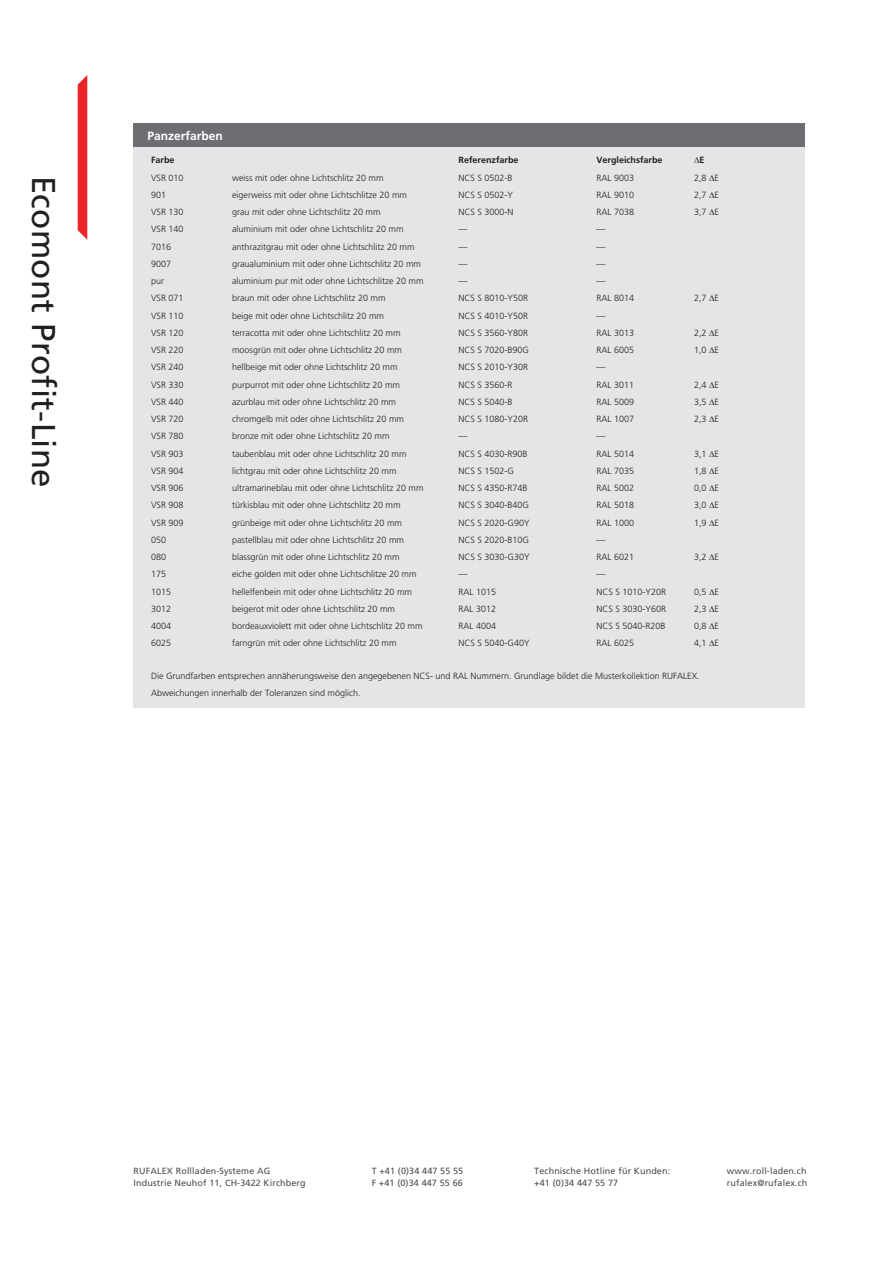
<style>
.page{position:relative;width:893px;height:1263px;background:#fff}
.page>*{position:absolute;margin:0;border:0;box-sizing:border-box;transform-origin:0 0}
.t1{font:33px "Frutiger";letter-spacing:.01em;color:#231f20}
.t2{font:700 12px "Frutiger";color:#fff}
.t3{font:300 9px/17.2px "Frutiger";color:#231f20}
.t4{font:9px/12px "Frutiger";letter-spacing:.015em;color:#4d4d4f}
.t5{font:700 9px "Frutiger";color:#231f20}
</style>
<div class="page">
<div style="left:134px;top:123px;width:671px;height:24px;background:#6d6e71"></div>
<div style="left:134px;top:147px;width:671px;height:560px;background:#e4e5e6"></div>
<svg style="left:78px;top:75px;width:9px;height:165px"></svg>
<h1 class="t1" style="left:57px;top:176px;width:314px;rotate:90deg">Ecomont Profit-Line</h1>
<h2 class="t2" style="left:147px;top:131px;width:77px">Panzerfarben</h2>
<p class="t5" style="left:151px;top:156px;width:25px">Farbe</p>
<p class="t5" style="left:458px;top:156px;width:62px">Referenzfarbe</p>
<p class="t5" style="left:596px;top:156px;width:68px">Vergleichsfarbe</p>
<p class="t5" style="left:694px;top:156px;width:12px">∆E</p>
<p class="t3" style="left:151px;top:170px;width:34px">VSR 010</p>
<p class="t3" style="left:232px;top:170px;width:153px">weiss mit oder ohne Lichtschlitz 20 mm</p>
<p class="t3" style="left:458px;top:170px;width:56px">NCS S 0502-B</p>
<p class="t3" style="left:596px;top:170px;width:39px">RAL 9003</p>
<p class="t3" style="left:694px;top:170px;width:27px">2,8 ∆E</p>
<p class="t3" style="left:151px;top:187px;width:17px">901</p>
<p class="t3" style="left:232px;top:187px;width:177px">eigerweiss mit oder ohne Lichtschlitze 20 mm</p>
<p class="t3" style="left:458px;top:187px;width:56px">NCS S 0502-Y</p>
<p class="t3" style="left:596px;top:187px;width:39px">RAL 9010</p>
<p class="t3" style="left:694px;top:187px;width:27px">2,7 ∆E</p>
<p class="t3" style="left:151px;top:204px;width:34px">VSR 130</p>
<p class="t3" style="left:232px;top:204px;width:150px">grau mit oder ohne Lichtschlitz 20 mm</p>
<p class="t3" style="left:458px;top:204px;width:57px">NCS S 3000-N</p>
<p class="t3" style="left:596px;top:204px;width:39px">RAL 7038</p>
<p class="t3" style="left:694px;top:204px;width:27px">3,7 ∆E</p>
<p class="t3" style="left:151px;top:221px;width:34px">VSR 140</p>
<p class="t3" style="left:232px;top:221px;width:173px">aluminium mit oder ohne Lichtschlitz 20 mm</p>
<p class="t3" style="left:458px;top:221px;width:10px">—</p>
<p class="t3" style="left:596px;top:221px;width:10px">—</p>
<p class="t3" style="left:151px;top:239px;width:22px">7016</p>
<p class="t3" style="left:232px;top:239px;width:184px">anthrazitgrau mit oder ohne Lichtschlitz 20 mm</p>
<p class="t3" style="left:458px;top:239px;width:10px">—</p>
<p class="t3" style="left:596px;top:239px;width:10px">—</p>
<p class="t3" style="left:151px;top:256px;width:22px">9007</p>
<p class="t3" style="left:232px;top:256px;width:191px">graualuminium mit oder ohne Lichtschlitz 20 mm</p>
<p class="t3" style="left:458px;top:256px;width:10px">—</p>
<p class="t3" style="left:596px;top:256px;width:10px">—</p>
<p class="t3" style="left:151px;top:273px;width:15px">pur</p>
<p class="t3" style="left:232px;top:273px;width:193px">aluminium pur mit oder ohne Lichtschlitze 20 mm</p>
<p class="t3" style="left:458px;top:273px;width:10px">—</p>
<p class="t3" style="left:596px;top:273px;width:10px">—</p>
<p class="t3" style="left:151px;top:290px;width:34px">VSR 071</p>
<p class="t3" style="left:232px;top:290px;width:155px">braun mit oder ohne Lichtschlitz 20 mm</p>
<p class="t3" style="left:458px;top:290px;width:71px">NCS S 8010-Y50R</p>
<p class="t3" style="left:596px;top:290px;width:39px">RAL 8014</p>
<p class="t3" style="left:694px;top:290px;width:27px">2,7 ∆E</p>
<p class="t3" style="left:151px;top:308px;width:34px">VSR 110</p>
<p class="t3" style="left:232px;top:308px;width:154px">beige mit oder ohne Lichtschlitz 20 mm</p>
<p class="t3" style="left:458px;top:308px;width:71px">NCS S 4010-Y50R</p>
<p class="t3" style="left:596px;top:308px;width:10px">—</p>
<p class="t3" style="left:151px;top:325px;width:34px">VSR 120</p>
<p class="t3" style="left:232px;top:325px;width:170px">terracotta mit oder ohne Lichtschlitz 20 mm</p>
<p class="t3" style="left:458px;top:325px;width:71px">NCS S 3560-Y80R</p>
<p class="t3" style="left:596px;top:325px;width:39px">RAL 3013</p>
<p class="t3" style="left:694px;top:325px;width:27px">2,2 ∆E</p>
<p class="t3" style="left:151px;top:342px;width:34px">VSR 220</p>
<p class="t3" style="left:232px;top:342px;width:172px">moosgrün mit oder ohne Lichtschlitz 20 mm</p>
<p class="t3" style="left:458px;top:342px;width:72px">NCS S 7020-B90G</p>
<p class="t3" style="left:596px;top:342px;width:39px">RAL 6005</p>
<p class="t3" style="left:694px;top:342px;width:27px">1,0 ∆E</p>
<p class="t3" style="left:151px;top:359px;width:34px">VSR 240</p>
<p class="t3" style="left:232px;top:359px;width:167px">hellbeige mit oder ohne Lichtschlitz 20 mm</p>
<p class="t3" style="left:458px;top:359px;width:71px">NCS S 2010-Y30R</p>
<p class="t3" style="left:596px;top:359px;width:10px">—</p>
<p class="t3" style="left:151px;top:377px;width:34px">VSR 330</p>
<p class="t3" style="left:232px;top:377px;width:170px">purpurrot mit oder ohne Lichtschlitz 20 mm</p>
<p class="t3" style="left:458px;top:377px;width:56px">NCS S 3560-R</p>
<p class="t3" style="left:596px;top:377px;width:39px">RAL 3011</p>
<p class="t3" style="left:694px;top:377px;width:27px">2,4 ∆E</p>
<p class="t3" style="left:151px;top:394px;width:34px">VSR 440</p>
<p class="t3" style="left:232px;top:394px;width:166px">azurblau mit oder ohne Lichtschlitz 20 mm</p>
<p class="t3" style="left:458px;top:394px;width:56px">NCS S 5040-B</p>
<p class="t3" style="left:596px;top:394px;width:39px">RAL 5009</p>
<p class="t3" style="left:694px;top:394px;width:27px">3,5 ∆E</p>
<p class="t3" style="left:151px;top:411px;width:34px">VSR 720</p>
<p class="t3" style="left:232px;top:411px;width:174px">chromgelb mit oder ohne Lichtschlitz 20 mm</p>
<p class="t3" style="left:458px;top:411px;width:71px">NCS S 1080-Y20R</p>
<p class="t3" style="left:596px;top:411px;width:39px">RAL 1007</p>
<p class="t3" style="left:694px;top:411px;width:27px">2,3 ∆E</p>
<p class="t3" style="left:151px;top:428px;width:34px">VSR 780</p>
<p class="t3" style="left:232px;top:428px;width:159px">bronze mit oder ohne Lichtschlitz 20 mm</p>
<p class="t3" style="left:458px;top:428px;width:10px">—</p>
<p class="t3" style="left:596px;top:428px;width:10px">—</p>
<p class="t3" style="left:151px;top:446px;width:34px">VSR 903</p>
<p class="t3" style="left:232px;top:446px;width:176px">taubenblau mit oder ohne Lichtschlitz 20 mm</p>
<p class="t3" style="left:458px;top:446px;width:71px">NCS S 4030-R90B</p>
<p class="t3" style="left:596px;top:446px;width:39px">RAL 5014</p>
<p class="t3" style="left:694px;top:446px;width:27px">3,1 ∆E</p>
<p class="t3" style="left:151px;top:463px;width:34px">VSR 904</p>
<p class="t3" style="left:232px;top:463px;width:166px">lichtgrau mit oder ohne Lichtschlitz 20 mm</p>
<p class="t3" style="left:458px;top:463px;width:57px">NCS S 1502-G</p>
<p class="t3" style="left:596px;top:463px;width:39px">RAL 7035</p>
<p class="t3" style="left:694px;top:463px;width:27px">1,8 ∆E</p>
<p class="t3" style="left:151px;top:480px;width:34px">VSR 906</p>
<p class="t3" style="left:232px;top:480px;width:193px">ultramarineblau mit oder ohne Lichtschlitz 20 mm</p>
<p class="t3" style="left:458px;top:480px;width:71px">NCS S 4350-R74B</p>
<p class="t3" style="left:596px;top:480px;width:39px">RAL 5002</p>
<p class="t3" style="left:694px;top:480px;width:27px">0,0 ∆E</p>
<p class="t3" style="left:151px;top:497px;width:34px">VSR 908</p>
<p class="t3" style="left:232px;top:497px;width:170px">türkisblau mit oder ohne Lichtschlitz 20 mm</p>
<p class="t3" style="left:458px;top:497px;width:72px">NCS S 3040-B40G</p>
<p class="t3" style="left:596px;top:497px;width:39px">RAL 5018</p>
<p class="t3" style="left:694px;top:497px;width:27px">3,0 ∆E</p>
<p class="t3" style="left:151px;top:515px;width:34px">VSR 909</p>
<p class="t3" style="left:232px;top:515px;width:172px">grünbeige mit oder ohne Lichtschlitz 20 mm</p>
<p class="t3" style="left:458px;top:515px;width:73px">NCS S 2020-G90Y</p>
<p class="t3" style="left:596px;top:515px;width:39px">RAL 1000</p>
<p class="t3" style="left:694px;top:515px;width:27px">1,9 ∆E</p>
<p class="t3" style="left:151px;top:532px;width:17px">050</p>
<p class="t3" style="left:232px;top:532px;width:174px">pastellblau mit oder ohne Lichtschlitz 20 mm</p>
<p class="t3" style="left:458px;top:532px;width:72px">NCS S 2020-B10G</p>
<p class="t3" style="left:596px;top:532px;width:10px">—</p>
<p class="t3" style="left:151px;top:549px;width:17px">080</p>
<p class="t3" style="left:232px;top:549px;width:169px">blassgrün mit oder ohne Lichtschlitz 20 mm</p>
<p class="t3" style="left:458px;top:549px;width:73px">NCS S 3030-G30Y</p>
<p class="t3" style="left:596px;top:549px;width:39px">RAL 6021</p>
<p class="t3" style="left:694px;top:549px;width:27px">3,2 ∆E</p>
<p class="t3" style="left:151px;top:566px;width:17px">175</p>
<p class="t3" style="left:232px;top:566px;width:186px">eiche golden mit oder ohne Lichtschlitze 20 mm</p>
<p class="t3" style="left:458px;top:566px;width:10px">—</p>
<p class="t3" style="left:596px;top:566px;width:10px">—</p>
<p class="t3" style="left:151px;top:584px;width:22px">1015</p>
<p class="t3" style="left:232px;top:584px;width:182px">hellelfenbein mit oder ohne Lichtschlitz 20 mm</p>
<p class="t3" style="left:458px;top:584px;width:39px">RAL 1015</p>
<p class="t3" style="left:596px;top:584px;width:71px">NCS S 1010-Y20R</p>
<p class="t3" style="left:694px;top:584px;width:27px">0,5 ∆E</p>
<p class="t3" style="left:151px;top:601px;width:22px">3012</p>
<p class="t3" style="left:232px;top:601px;width:165px">beigerot mit oder ohne Lichtschlitz 20 mm</p>
<p class="t3" style="left:458px;top:601px;width:39px">RAL 3012</p>
<p class="t3" style="left:596px;top:601px;width:71px">NCS S 3030-Y60R</p>
<p class="t3" style="left:694px;top:601px;width:27px">2,3 ∆E</p>
<p class="t3" style="left:151px;top:618px;width:22px">4004</p>
<p class="t3" style="left:232px;top:618px;width:192px">bordeauxviolett mit oder ohne Lichtschlitz 20 mm</p>
<p class="t3" style="left:458px;top:618px;width:39px">RAL 4004</p>
<p class="t3" style="left:596px;top:618px;width:71px">NCS S 5040-R20B</p>
<p class="t3" style="left:694px;top:618px;width:27px">0,8 ∆E</p>
<p class="t3" style="left:151px;top:635px;width:22px">6025</p>
<p class="t3" style="left:232px;top:635px;width:166px">farngrün mit oder ohne Lichtschlitz 20 mm</p>
<p class="t3" style="left:458px;top:635px;width:73px">NCS S 5040-G40Y</p>
<p class="t3" style="left:596px;top:635px;width:39px">RAL 6025</p>
<p class="t3" style="left:694px;top:635px;width:27px">4,1 ∆E</p>
<p class="t3" style="left:151px;top:668px;width:550px">Die Grundfarben entsprechen annäherungsweise den angegebenen NCS- und RAL Nummern. Grundlage bildet die Musterkollektion RUFALEX.<br>Abweichungen innerhalb der Toleranzen sind möglich.</p>
<p class="t4" style="left:534px;top:1166px;width:137px">Technische Hotline für Kunden: +41 (0)34 447 55 77</p>
<p class="t4" style="left:134px;top:1166px;width:174px">RUFALEX Rollladen-Systeme AG<br>Industrie Neuhof 11, CH-3422 Kirchberg</p>
<p class="t4" style="left:372px;top:1166px;width:93px">T +41 (0)34 447 55 55<br>F +41 (0)34 447 55 66</p>
<p class="t4" style="left:727px;top:1166px;width:82px">www.roll-laden.ch rufalex@rufalex.ch</p>
</div>
